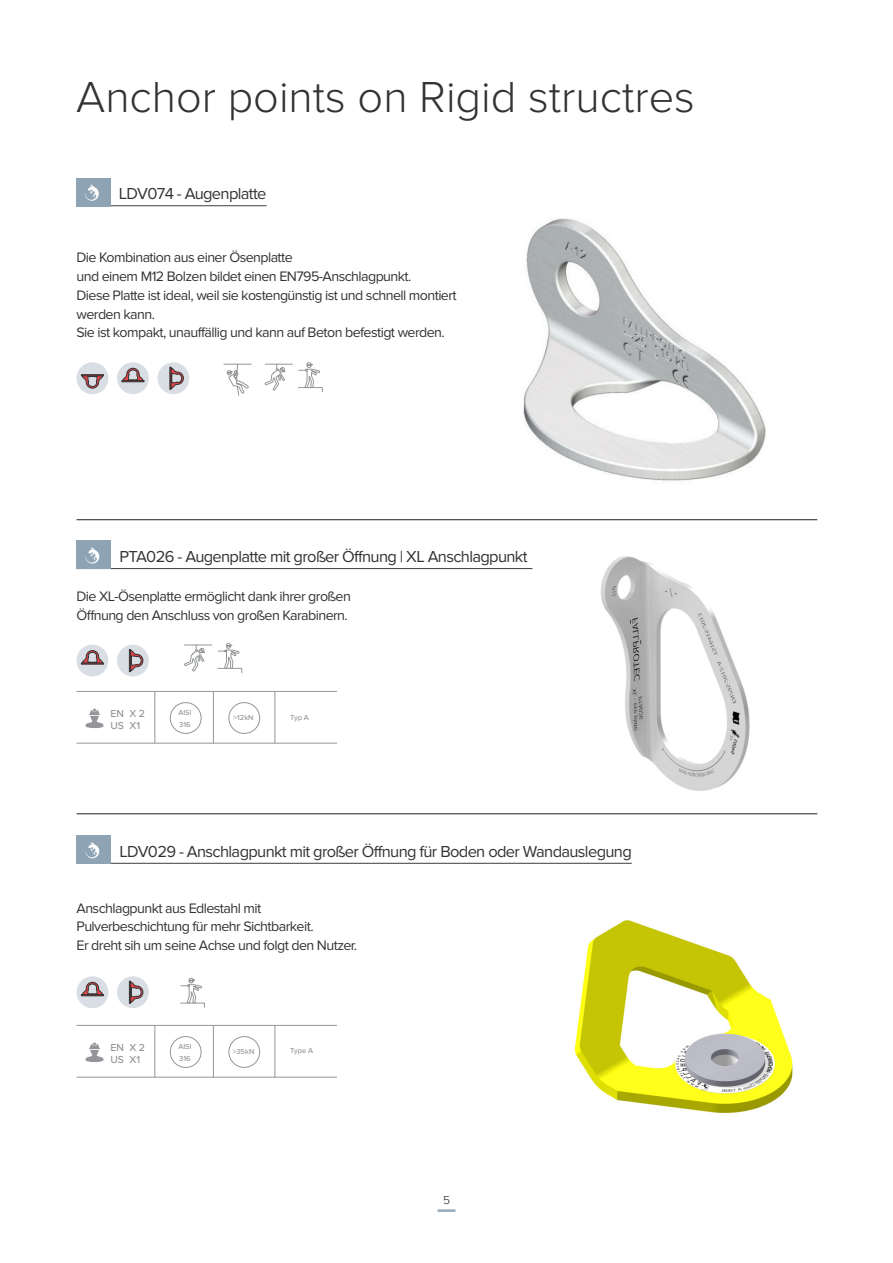
<style>
.page{position:relative;width:893px;height:1263px;background:#fff}
.page>*{position:absolute;margin:0;border:0;box-sizing:border-box;transform-origin:0 0}
.t1{font:300 45px "Proxima Nova";color:#323332}
.NEW_TITTLES_LIZARD{font:16.5px "Proxima Nova";letter-spacing:-.04em;color:#323332}
.ref{font:14.25px/18.8px "Proxima Nova";letter-spacing:-.04em;color:#323332}
.t2{font:300 12px "Proxima Nova";color:#231f20}
.SM_TEXT_3{font:500 10.5px "Proxima Nova";color:#939598}
.SM_TEXT_3-2{font:500 7.5px/11.4px "Proxima Nova";color:#939598}
.s1{font-family:"Proxima Nova A"}
</style>
<div class="page">
<hr style="left:437px;top:1209px;width:18px;height:3px;background:#9baebd">
<img style="left:574px;top:920px;width:219px;height:194px">
<img style="left:509px;top:556px;width:241px;height:235px">
<hr style="left:77px;top:519px;width:740px;height:1px;background:#231f20">
<hr style="left:77px;top:568px;width:455px;height:1px;background:#3e3e3f">
<div style="left:77px;top:541px;width:34px;height:28px;background:#8ea4b5"></div>
<svg style="left:86px;top:547px;width:13px;height:16px"></svg>
<hr style="left:77px;top:863px;width:555px;height:1px;background:#3e3e3f">
<div style="left:77px;top:836px;width:34px;height:28px;background:#8ea4b5"></div>
<svg style="left:86px;top:842px;width:13px;height:16px"></svg>
<hr style="left:76px;top:205px;width:191px;height:1px;background:#3e3e3f">
<div style="left:76px;top:178px;width:34px;height:28px;background:#8ea4b5"></div>
<svg style="left:85px;top:184px;width:14px;height:17px"></svg>
<hr style="left:77px;top:813px;width:740px;height:1px;background:#231f20">
<img style="left:523px;top:219px;width:243px;height:262px">
<div style="left:77px;top:362px;width:31px;height:32px;background:#d8dee3;border-radius:50%"></div>
<svg style="left:81px;top:374px;width:23px;height:15px"></svg>
<div style="left:117px;top:362px;width:32px;height:32px;background:#d8dee3;border-radius:50%"></div>
<svg style="left:121px;top:368px;width:23px;height:14px"></svg>
<div style="left:158px;top:362px;width:31px;height:32px;background:#d8dee3;border-radius:50%"></div>
<svg style="left:169px;top:367px;width:15px;height:23px"></svg>
<div style="left:77px;top:976px;width:31px;height:32px;background:#d8dee3;border-radius:50%"></div>
<svg style="left:81px;top:982px;width:23px;height:14px"></svg>
<div style="left:117px;top:976px;width:32px;height:32px;background:#d8dee3;border-radius:50%"></div>
<svg style="left:129px;top:981px;width:14px;height:23px"></svg>
<svg style="left:180px;top:977px;width:25px;height:31px"></svg>
<svg style="left:224px;top:363px;width:27px;height:33px"></svg>
<svg style="left:184px;top:643px;width:59px;height:30px"></svg>
<svg style="left:264px;top:362px;width:59px;height:31px"></svg>
<div style="left:77px;top:645px;width:31px;height:31px;background:#d8dee3;border-radius:50%"></div>
<svg style="left:81px;top:650px;width:23px;height:14px"></svg>
<div style="left:117px;top:645px;width:32px;height:31px;background:#d8dee3;border-radius:50%"></div>
<svg style="left:129px;top:649px;width:14px;height:23px"></svg>
<div style="left:170px;top:702px;width:32px;height:32px;border:1px solid #939698;border-radius:50%"></div>
<div style="left:228px;top:702px;width:32px;height:32px;border:1px solid #939698;border-radius:50%"></div>
<hr style="left:77px;top:743px;width:260px;height:1px;background:#939598">
<hr style="left:77px;top:691px;width:260px;height:1px;background:#939598">
<hr style="left:155px;top:691px;width:1px;height:52px;background:#939598">
<hr style="left:213px;top:692px;width:1px;height:51px;background:#939598">
<hr style="left:275px;top:691px;width:1px;height:52px;background:#939598">
<svg style="left:85px;top:709px;width:19px;height:19px"></svg>
<div style="left:170px;top:1036px;width:32px;height:32px;border:1px solid #939698;border-radius:50%"></div>
<div style="left:228px;top:1036px;width:32px;height:32px;border:1px solid #939698;border-radius:50%"></div>
<hr style="left:77px;top:1077px;width:260px;height:1px;background:#939598">
<hr style="left:77px;top:1025px;width:260px;height:1px;background:#939598">
<hr style="left:155px;top:1025px;width:1px;height:52px;background:#939598">
<hr style="left:213px;top:1025px;width:1px;height:52px;background:#939598">
<hr style="left:275px;top:1025px;width:1px;height:52px;background:#939598">
<svg style="left:85px;top:1043px;width:19px;height:19px"></svg>
<p class="t1" style="left:76px;top:71px;width:620px">Anchor points on Rigid structres</p>
<p class="NEW_TITTLES_LIZARD" style="left:119px;top:184px;width:149px"><span class="s1">LDV074</span> - Augenplatte</p>
<p class="ref" style="left:77px;top:248px;width:382px">Die Kombination aus einer Ösenplatte<br>und einem M12 Bolzen bildet einen EN795-Anschlagpunkt.<br>Diese Platte ist ideal, weil sie kostengünstig ist und schnell montiert werden kann.<br>Sie ist kompakt, unauffällig und kann auf Beton befestigt werden.</p>
<p class="NEW_TITTLES_LIZARD" style="left:119px;top:547px;width:410px">PTA026 - Augenplatte mit großer Öffnung | XL Anschlagpunkt</p>
<p class="ref" style="left:77px;top:587px;width:276px">Die XL-Ösenplatte ermöglicht dank ihrer großen<br>Öffnung den Anschluss von großen Karabinern.</p>
<p class="SM_TEXT_3" style="left:110px;top:708px;width:36px">EN X 2</p>
<p class="SM_TEXT_3" style="left:110px;top:719px;width:31px">US X1</p>
<p class="SM_TEXT_3-2" style="left:178px;top:707px;width:15px">AISI<br>316</p>
<p class="SM_TEXT_3-2" style="left:233px;top:712px;width:22px">&gt;12kN</p>
<p class="SM_TEXT_3-2" style="left:290px;top:711px;width:20px">Typ A</p>
<p class="NEW_TITTLES_LIZARD" style="left:119px;top:842px;width:514px"><span class="s1">LDV029</span> - Anschlagpunkt mit großer Öffnung für Boden oder Wandauslegung</p>
<p class="ref" style="left:77px;top:898px;width:239px">Anschlagpunkt aus Edlestahl mit<br>Pulverbeschichtung für mehr Sichtbarkeit.</p>
<p class="ref" style="left:77px;top:936px;width:282px">Er dreht sih um seine Achse und folgt den Nutzer.</p>
<p class="SM_TEXT_3" style="left:110px;top:1041px;width:36px">EN X 2</p>
<p class="SM_TEXT_3" style="left:110px;top:1053px;width:31px">US X1</p>
<p class="SM_TEXT_3-2" style="left:178px;top:1041px;width:15px">AISI<br>316</p>
<p class="SM_TEXT_3-2" style="left:233px;top:1046px;width:23px">&gt;35kN</p>
<p class="SM_TEXT_3-2" style="left:290px;top:1045px;width:25px">Type A</p>
<p class="t2" style="left:443px;top:1193px;width:8px">5</p>
</div>
